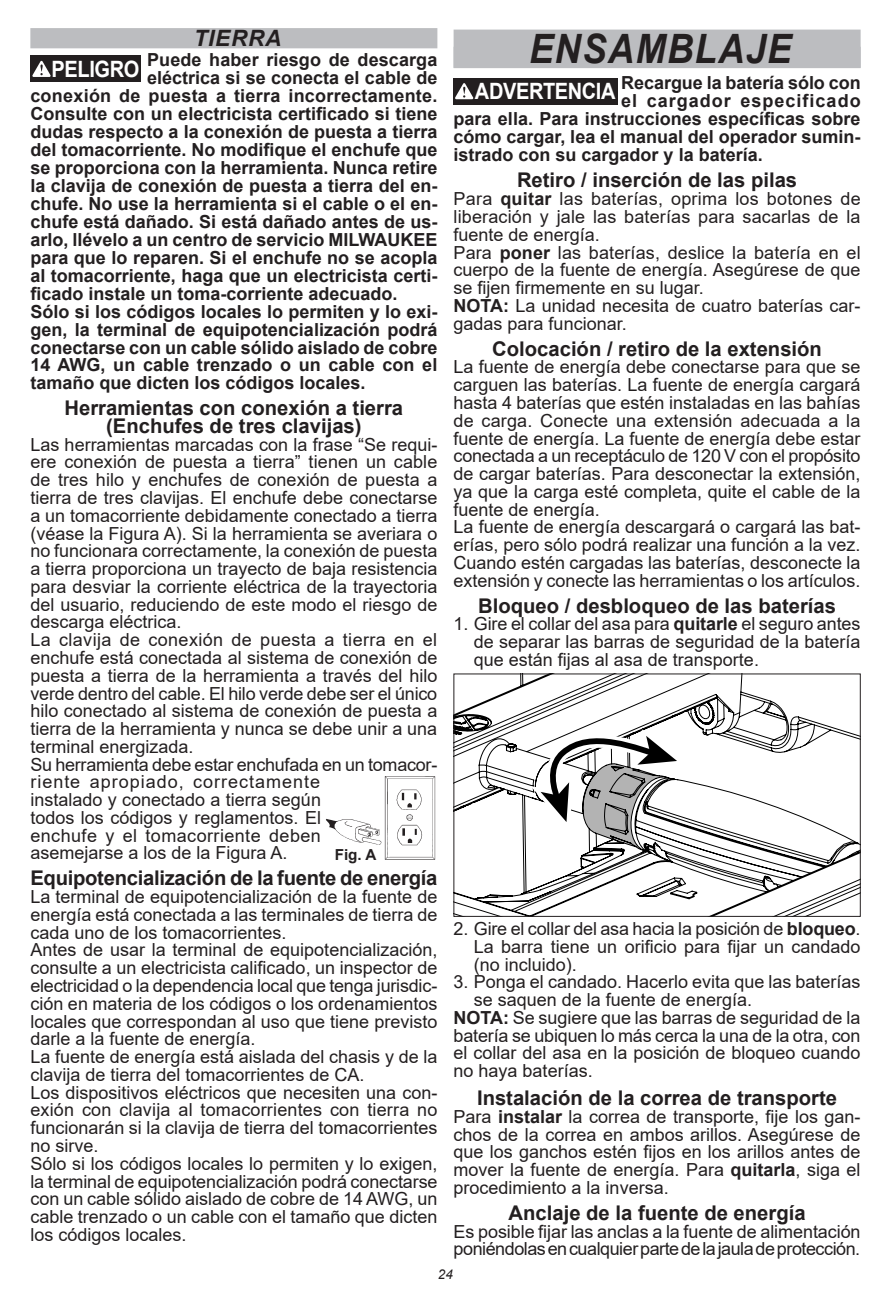
<style>
.page{position:relative;width:891px;height:1296px;background:#fff}
.page>*{position:absolute;margin:0;border:0;box-sizing:border-box;transform-origin:0 0}
.Reverse_Headings_lar{font:italic 700 40.5px "Arial";letter-spacing:.035em;color:#231f20;scale:.9 1}
.t1{font:700 22.5px "Arial";letter-spacing:-.02em;color:#fff;scale:.89 1}
.Reverse_Headings{font:italic 700 22.5px "Arial";letter-spacing:.035em;color:#231f20}
.Paragraph{font:700 20.25px/17.8px "Arial";color:#231f20;text-align:center}
.Body_text{font:18px/17.8px "Arial";color:#231f20;text-align:justify}
.Warning{font:700 18px "Arial";color:#231f20}
.Body_text-2{font:700 18px/17.8px "Arial";color:#231f20;text-align:justify}
.Body_text-3{font:18px/17.8px "Arial";letter-spacing:-.025em;color:#231f20}
.Warning-2{font:700 18px "Arial";letter-spacing:.055em;color:#231f20}
.t2{font:700 15.3px "Arial";color:#231f20}
.t3{font:italic 13.5px "Arial";color:#231f20}
.s1{font-weight:700}
</style>
<div class="page">
<div style="left:30px;top:28px;width:407px;height:20px;background:#bcbdc0"></div>
<div style="left:30px;top:55px;width:111px;height:27px;background:#231f20"></div>
<svg style="left:32px;top:61px;width:19px;height:16px"></svg>
<img style="left:326px;top:776px;width:110px;height:84px">
<div style="left:454px;top:30px;width:407px;height:38px;background:#bcbdc0"></div>
<div style="left:454px;top:78px;width:164px;height:27px;background:#231f20"></div>
<svg style="left:455px;top:83px;width:18px;height:16px"></svg>
<svg style="left:456px;top:676px;width:403px;height:239px"></svg>
<svg style="left:521px;top:718px;width:163px;height:131px"></svg>
<div style="left:454px;top:674px;width:407px;height:243px;border:1px solid #231f20"></div>
<p class="Reverse_Headings" style="left:194px;top:23px;width:89px">TIERRA</p>
<p class="t1" style="left:52px;top:54px;width:100px">PELIGRO</p>
<p class="Warning" style="left:147px;top:47px;width:292px">Puede haber riesgo de descarga</p>
<p class="Warning" style="left:147px;top:65px;width:292px">eléctrica si se conecta el cable de</p>
<p class="Warning" style="left:30px;top:83px;width:409px">conexión de puesta a tierra incorrectamente.</p>
<p class="Warning" style="left:30px;top:101px;width:409px">Consulte con un electricista certificado si tiene</p>
<p class="Warning" style="left:30px;top:119px;width:409px">dudas respecto a la conexión de puesta a tierra</p>
<p class="Warning" style="left:30px;top:137px;width:409px">del tomacorriente. No modifique el enchufe que</p>
<p class="Warning" style="left:30px;top:155px;width:409px">se proporciona con la herramienta. Nunca retire</p>
<p class="Warning" style="left:30px;top:173px;width:409px">la clavija de conexión de puesta a tierra del en-</p>
<p class="Warning" style="left:30px;top:191px;width:409px">chufe. No use la herramienta si el cable o el en-</p>
<p class="Warning" style="left:30px;top:209px;width:409px">chufe está dañado. Si está dañado antes de us-</p>
<p class="Warning" style="left:30px;top:227px;width:409px">arlo, llévelo a un centro de servicio MILWAUKEE</p>
<p class="Warning" style="left:30px;top:245px;width:409px">para que lo reparen. Si el enchufe no se acopla</p>
<p class="Warning" style="left:30px;top:263px;width:409px">al tomacorriente, haga que un electricista certi-</p>
<p class="Warning" style="left:30px;top:281px;width:369px">ficado instale un toma-corriente adecuado.</p>
<p class="Body_text-2" style="left:30px;top:303px;width:409px">Sólo si los códigos locales lo permiten y lo exi&shy;gen, la terminal de equipotencialización podrá conectarse con un cable sólido aislado de cobre 14 AWG, un cable trenzado o un cable con el tamaño que dicten los códigos locales.</p>
<p class="Paragraph" style="left:65px;top:399px;width:340px">Herramientas con conexión a tierra (Enchufes de tres clavijas)</p>
<p class="Body_text" style="left:30px;top:435px;width:409px">Las herramientas marcadas con la frase “Se requi&shy;ere conexión de puesta a tierra” tienen un cable de tres hilo y enchufes de conexión de puesta a tierra de tres clavijas. El enchufe debe conectarse a un tomacorriente debidamente conectado a tierra (véase la Figura A). Si la herramienta se averiara o no funcionara correctamente, la conexión de puesta a tierra proporciona un trayecto de baja resistencia para desviar la corriente eléctrica de la trayectoria del usuario, reduciendo de este modo el riesgo de descarga eléctrica.</p>
<p class="Body_text" style="left:30px;top:631px;width:409px">La clavija de conexión de puesta a tierra en el enchufe está conectada al sistema de conexión de puesta a tierra de la herramienta a través del hilo verde dentro del cable. El hilo verde debe ser el único hilo conectado al sistema de conexión de puesta a tierra de la herramienta y nunca se debe unir a una terminal energizada.</p>
<p class="Body_text" style="left:30px;top:755px;width:409px">Su herramienta debe estar enchufada en un tomacor&shy;riente apropiado, correctamente</p>
<p class="Body_text" style="left:30px;top:791px;width:292px">instalado y conectado a tierra según todos los códigos y reglamentos. El enchufe y el tomacorriente deben asemejarse a los de la Figura A.</p>
<p class="Paragraph" style="left:30px;top:870px;width:409px">Equipotencialización de la fuente de energía</p>
<p class="Body_text" style="left:30px;top:888px;width:409px">La terminal de equipotencialización de la fuente de energía está conectada a las terminales de tierra de cada uno de los tomacorrientes.</p>
<p class="Body_text" style="left:30px;top:941px;width:409px">Antes de usar la terminal de equipotencialización, consulte a un electricista calificado, un inspector de electricidad o la dependencia local que tenga jurisdic&shy;ción en materia de los códigos o los ordenamientos locales que correspondan al uso que tiene previsto darle a la fuente de energía.</p>
<p class="Body_text" style="left:30px;top:1048px;width:409px">La fuente de energía está aislada del chasis y de la clavija de tierra del tomacorrientes de CA.</p>
<p class="Body_text" style="left:30px;top:1083px;width:409px">Los dispositivos eléctricos que necesiten una con&shy;exión con clavija al tomacorrientes con tierra no funcionarán si la clavija de tierra del tomacorrientes no sirve.</p>
<p class="Body_text" style="left:30px;top:1154px;width:409px">Sólo si los códigos locales lo permiten y lo exigen, la terminal de equipotencialización podrá conectarse con un cable sólido aislado de cobre de 14 AWG, un cable trenzado o un cable con el tamaño que dicten los códigos locales.</p>
<p class="t2" style="left:335px;top:844px;width:43px">Fig. A</p>
<p class="Reverse_Headings_lar" style="left:529px;top:22px;width:293px">ENSAMBLAJE</p>
<p class="t1" style="left:475px;top:76px;width:159px">ADVERTENCIA</p>
<p class="Warning" style="left:621px;top:70px;width:241px">Recargue la batería sólo con</p>
<p class="Warning-2" style="left:621px;top:88px;width:241px">el cargador especificado</p>
<p class="Warning" style="left:454px;top:106px;width:409px">para ella. Para instrucciones específicas sobre</p>
<p class="Warning" style="left:454px;top:124px;width:409px">cómo cargar, lea el manual del operador sumin-</p>
<p class="Warning" style="left:454px;top:142px;width:311px">istrado con su cargador y la batería.</p>
<p class="Paragraph" style="left:517px;top:171px;width:282px">Retiro / inserción de las pilas</p>
<p class="Body_text" style="left:454px;top:190px;width:409px">Para <span class="s1">quitar</span> las baterías, oprima los botones de liberación y jale las baterías para sacarlas de la fuente de energía.</p>
<p class="Body_text" style="left:454px;top:243px;width:409px">Para <span class="s1">poner</span> las baterías, deslice la batería en el cuerpo de la fuente de energía. Asegúrese de que se fijen firmemente en su lugar.</p>
<p class="Body_text" style="left:454px;top:297px;width:409px"><span class="s1">NOTA:</span> La unidad necesita de cuatro baterías car&shy;gadas para funcionar.</p>
<p class="Paragraph" style="left:492px;top:340px;width:331px">Colocación / retiro de la extensión</p>
<p class="Body_text" style="left:454px;top:358px;width:409px">La fuente de energía debe conectarse para que se carguen las baterías. La fuente de energía cargará hasta 4 baterías que estén instaladas en las bahías de carga. Conecte una extensión adecuada a la fuente de energía. La fuente de energía debe estar conectada a un receptáculo de 120 V con el propósito de cargar baterías. Para desconectar la extensión, ya que la carga esté completa, quite el cable de la fuente de energía.</p>
<p class="Body_text" style="left:454px;top:518px;width:409px">La fuente de energía descargará o cargará las bat&shy;erías, pero sólo podrá realizar una función a la vez.<br>Cuando estén cargadas las baterías, desconecte la extensión y conecte las herramientas o los artículos.</p>
<p class="Paragraph" style="left:478px;top:597px;width:359px">Bloqueo / desbloqueo de las baterías</p>
<p class="Body_text" style="left:474px;top:615px;width:388px;text-indent:-20px">1. Gire el collar del asa para <span class="s1">quitarle</span> el seguro antes de separar las barras de seguridad de la batería que están fijas al asa de transporte.</p>
<p class="Body_text" style="left:474px;top:920px;width:388px;text-indent:-20px">2. Gire el collar del asa hacia la posición de <span class="s1">bloqueo</span>.<br>La barra tiene un orificio para fijar un candado (no incluido).</p>
<p class="Body_text" style="left:474px;top:973px;width:388px;text-indent:-20px">3. Ponga el candado. Hacerlo evita que las baterías se saquen de la fuente de energía.</p>
<p class="Body_text" style="left:454px;top:1009px;width:409px"><span class="s1">NOTA:</span> Se sugiere que las barras de seguridad de la batería se ubiquen lo más cerca la una de la otra, con el collar del asa en la posición de bloqueo cuando no haya baterías.</p>
<p class="Paragraph" style="left:477px;top:1089px;width:362px">Instalación de la correa de transporte</p>
<p class="Body_text" style="left:454px;top:1108px;width:409px">Para <span class="s1">instalar</span> la correa de transporte, fije los gan&shy;chos de la correa en ambos arillos. Asegúrese de que los ganchos estén fijos en los arillos antes de mover la fuente de energía. Para <span class="s1">quitarla</span>, siga el procedimiento a la inversa.</p>
<p class="Paragraph" style="left:509px;top:1204px;width:299px">Anclaje de la fuente de energía</p>
<p class="Body_text-3" style="left:454px;top:1222px;width:409px">Es posible fijar las anclas a la fuente de alimentación poniéndolas en cualquier parte de la jaula de protección.</p>
<p class="t3" style="left:438px;top:1265px;width:17px">24</p>
</div>
